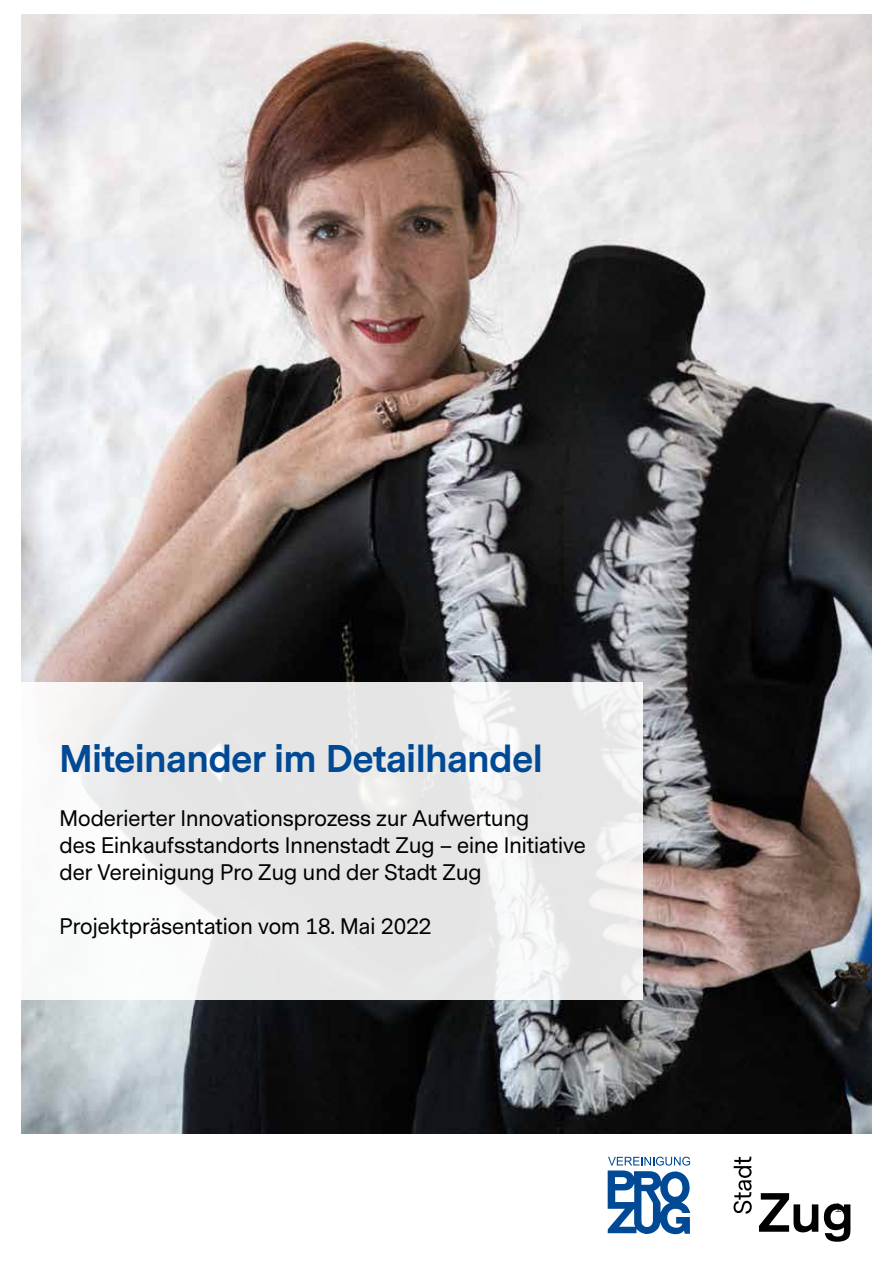
<style>
.page{position:relative;width:893px;height:1263px;background:#fff}
.page>*{position:absolute;margin:0;border:0;box-sizing:border-box;transform-origin:0 0}
.t1{font:700 36px "Messina Sans";color:#004994}
.t2{font:21px/27px "Messina Sans";color:#000}
.t3{font:12px "Messina Sans";color:#575756}
</style>
<div class="page">
<img style="left:21px;top:15px;width:851px;height:1118px">
<svg style="left:608px;top:1157px;width:82px;height:77px"></svg>
<svg style="left:733px;top:1157px;width:19px;height:57px"></svg>
<svg style="left:759px;top:1193px;width:59px;height:39px"></svg>
<svg style="left:824px;top:1203px;width:27px;height:39px"></svg>
<svg style="left:21px;top:682px;width:621px;height:317px;fill:#e7e7e7"></svg>
<h1 class="t1" style="left:60px;top:733px;width:485px">Miteinander im Detailhandel</h1>
<p class="t2" style="left:60px;top:805px;width:528px">Moderierter Innovationsprozess zur Aufwertung<br>des Einkaufsstandorts Innenstadt Zug – eine Initiative der Vereinigung Pro Zug und der Stadt Zug</p>
<p class="t2" style="left:60px;top:913px;width:373px">Projektpräsentation vom 18. Mai 2022</p>
<p class="t3" style="left:835px;top:1199px;width:9px">1</p>
</div>
